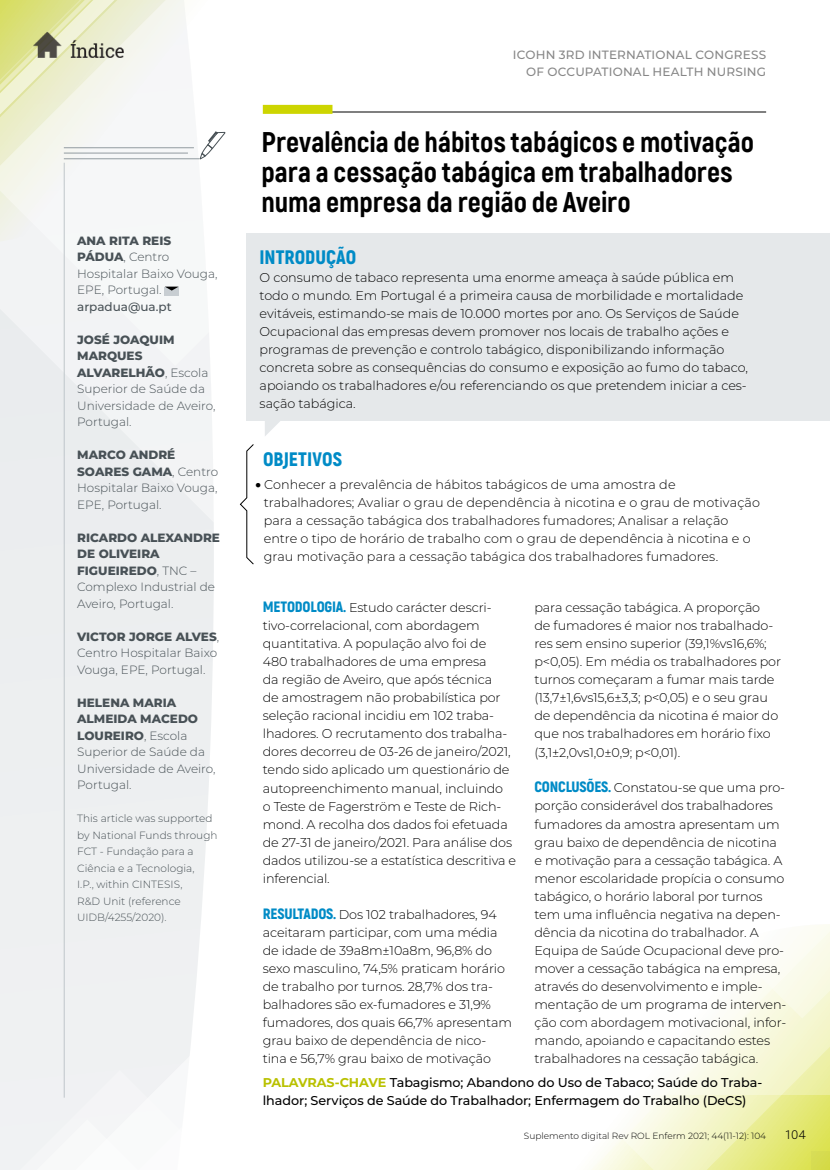
<style>
.page{position:relative;width:830px;height:1170px;background:#fff}
.page>*{position:absolute;margin:0;border:0;box-sizing:border-box;transform-origin:0 0}
.t1{font:800 28.5px/30px "Akrobat";color:#000}
.t2{font:900 19.5px "Akrobat";color:#008bc6}
.t3{font:300 12.75px/18px "Montserrat";letter-spacing:-.01em;color:#000}
.t4{font:500 12.75px/18px "Montserrat";letter-spacing:-.005em;color:#000}
.t5{font:300 12px/16.5px "Montserrat";color:#485156}
.t6{font:500 12px/16.5px "Montserrat";letter-spacing:.015em;color:#878787;text-align:right}
.t7{font:500 12px "Montserrat";color:#485156}
.t8{font:300 12px "Azo Sans";color:#000}
.t9{font:300 10.5px/16.5px "Montserrat";color:#485156}
.t10{font:300 9px "Montserrat";color:#000}
.s1{font-weight:800}
.s2{font-weight:900;font-size:13.5px}
.s3{font-family:"Akrobat";font-weight:900;font-size:15px;color:#008bc6}
.s4{font-weight:700;color:#b9c100}
</style>
<div class="page">
<div style="left:0;top:566px;width:214px;height:503px;background:#edeff1"></div>
<svg style="left:592px;top:1018px;width:237px;height:151px"></svg>
<svg style="left:730px;top:924px;width:99px;height:94px"></svg>
<div style="left:810px;top:1151px;width:19px;height:18px;background:#d7dc53"></div>
<svg style="left:814px;top:1058px;width:15px;height:111px"></svg>
<svg style="left:0;top:0;width:585px;height:566px"></svg>
<div style="left:0;top:1069px;width:51px;height:100px;background:#f0f1f3"></div>
<svg style="left:51px;top:968px;width:163px;height:187px;fill:#f0f1f3"></svg>
<svg style="left:0;top:0;width:121px;height:141px"></svg>
<img style="left:23px;top:24px;width:112px;height:45px">
<svg style="left:265px;top:421px;width:29px;height:15px"></svg>
<hr style="left:274px;top:112px;width:491px;height:1px;background:#000">
<div style="left:263px;top:105px;width:69px;height:9px;background:#cdd500"></div>
<div style="left:247px;top:233px;width:582px;height:188px;background:#e5e8ea"></div>
<div style="left:165px;top:286px;width:14px;height:9px;background:#c8ced2"></div>
<svg style="left:165px;top:286px;width:13px;height:4px"></svg>
<hr style="left:64px;top:147px;width:130px;height:1px;background:#929ba0">
<hr style="left:64px;top:153px;width:124px;height:1px;background:#929ba0">
<hr style="left:64px;top:158px;width:135px;height:1px;background:#929ba0">
<svg style="left:199px;top:131px;width:27px;height:32px"></svg>
<svg style="left:240px;top:444px;width:14px;height:120px"></svg>
<hr style="left:64px;top:163px;width:1px;height:934px;background:#bfc6ca">
<p class="t5" style="left:77px;top:232px;width:142px"><span class="s1">ANA RITA REIS<br>PÁDUA</span>, Centro<br>Hospitalar Baixo Vouga,<br>EPE, Portugal.</p>
<p class="t7" style="left:77px;top:298px;width:96px">arpadua@ua.pt</p>
<p class="t5" style="left:77px;top:331px;width:140px"><span class="s1">JOSÉ JOAQUIM<br>MARQUES<br>ALVARELHÃO</span>, Escola<br>Superior de Saúde da<br>Universidade de Aveiro,<br>Portugal.</p>
<p class="t5" style="left:77px;top:446px;width:142px"><span class="s1">MARCO ANDRÉ<br>SOARES GAMA</span>, Centro<br>Hospitalar Baixo Vouga,<br>EPE, Portugal.</p>
<p class="t5" style="left:77px;top:529px;width:144px"><span class="s1">RICARDO ALEXANDRE<br>DE OLIVEIRA<br>FIGUEIREDO</span>, TNC –<br>Complexo Industrial de<br>Aveiro, Portugal.</p>
<p class="t5" style="left:77px;top:628px;width:143px"><span class="s1">VICTOR JORGE ALVES</span>,<br>Centro Hospitalar Baixo<br>Vouga, EPE, Portugal.</p>
<p class="t5" style="left:77px;top:694px;width:140px"><span class="s1">HELENA MARIA<br>ALMEIDA MACEDO<br>LOUREIRO</span>, Escola<br>Superior de Saúde da<br>Universidade de Aveiro,<br>Portugal.</p>
<p class="t9" style="left:77px;top:810px;width:142px">This article was supported by National Funds through<br>FCT - Fundação para a<br>Ciência e a Tecnologia,<br>I.P., within CINTESIS,<br>R&amp;D Unit (reference<br>UIDB/4255/2020).</p>
<p class="t6" style="left:512px;top:46px;width:255px">ICOHN 3RD INTERNATIONAL CONGRESS<br>OF OCCUPATIONAL HEALTH NURSING</p>
<h1 class="t1" style="left:261px;top:126px;width:494px">Prevalência de hábitos tabágicos e motivação para a cessação tabágica em trabalhadores numa empresa da região de Aveiro</h1>
<h2 class="t2" style="left:259px;top:244px;width:98px">INTRODUÇÃO</h2>
<p class="t3" style="left:259px;top:268px;width:489px">O consumo de tabaco representa uma enorme ameaça à saúde pública em todo o mundo. Em Portugal é a primeira causa de morbilidade e mortalidade evitáveis, estimando-se mais de 10.000 mortes por ano. Os Serviços de Saúde Ocupacional das empresas devem promover nos locais de trabalho ações e programas de prevenção e controlo tabágico, disponibilizando informação concreta sobre as consequências do consumo e exposição ao fumo do tabaco, apoiando os trabalhadores e/ou referenciando os que pretendem iniciar a ces&shy;sação tabágica.</p>
<h2 class="t2" style="left:263px;top:447px;width:80px">OBJETIVOS</h2>
<p class="t3" style="left:264px;top:474px;width:497px;text-indent:-9px"><span class="s2">•</span> Conhecer a prevalência de hábitos tabágicos de uma amostra de trabalhadores; Avaliar o grau de dependência à nicotina e o grau de motivação para a cessação tabágica dos trabalhadores fumadores; Analisar a relação entre o tipo de horário de trabalho com o grau de dependência à nicotina e o grau motivação para a cessação tabágica dos trabalhadores fumadores.</p>
<p class="t3" style="left:263px;top:598px;width:255px"><span class="s3">METODOLOGIA.</span> Estudo carácter descri&shy;tivo-correlacional, com abordagem quantitativa. A população alvo foi de<br>480 trabalhadores de uma empresa<br>da região de Aveiro, que após técnica<br>de amostragem não probabilística por seleção racional incidiu em 102 traba&shy;lhadores. O recrutamento dos trabalha&shy;dores decorreu de 03-26 de janeiro/2021, tendo sido aplicado um questionário de autopreenchimento manual, incluindo<br>o Teste de Fagerström e Teste de Rich&shy;mond. A recolha dos dados foi efetuada de 27-31 de janeiro/2021. Para análise dos dados utilizou-se a estatística descritiva e inferencial.</p>
<p class="t3" style="left:263px;top:904px;width:251px"><span class="s3">RESULTADOS.</span> Dos 102 trabalhadores, 94 aceitaram participar, com uma média de idade de 39a8m±10a8m, 96,8% do sexo masculino, 74,5% praticam horário de trabalho por turnos. 28,7% dos tra&shy;balhadores são ex-fumadores e 31,9% fumadores, dos quais 66,7% apresentam grau baixo de dependência de nico&shy;tina e 56,7% grau baixo de motivação</p>
<p class="t3" style="left:534px;top:598px;width:248px">para cessação tabágica. A proporção<br>de fumadores é maior nos trabalhado&shy;res sem ensino superior (39,1%vs16,6%; p&lt;0,05). Em média os trabalhadores por turnos começaram a fumar mais tarde (13,7±1,6vs15,6±3,3; p&lt;0,05) e o seu grau de dependência da nicotina é maior do que nos trabalhadores em horário fixo (3,1±2,0vs1,0±0,9; p&lt;0,01).</p>
<p class="t3" style="left:534px;top:778px;width:253px"><span class="s3">CONCLUSÕES.</span> Constatou-se que uma pro&shy;porção considerável dos trabalhadores fumadores da amostra apresentam um grau baixo de dependência de nicotina e motivação para a cessação tabágica. A menor escolaridade propícia o consumo tabágico, o horário laboral por turnos tem uma influência negativa na depen&shy;dência da nicotina do trabalhador. A Equipa de Saúde Ocupacional deve pro&shy;mover a cessação tabágica na empresa, através do desenvolvimento e imple&shy;mentação de um programa de interven&shy;ção com abordagem motivacional, infor&shy;mando, apoiando e capacitando estes trabalhadores na cessação tabágica.</p>
<p class="t4" style="left:263px;top:1072px;width:500px"><span class="s4">PALAVRAS-CHAVE</span> Tabagismo; Abandono do Uso de Tabaco; Saúde do Traba&shy;lhador; Serviços de Saúde do Trabalhador; Enfermagem do Trabalho (DeCS)</p>
<p class="t10" style="left:523px;top:1129px;width:244px">Suplemento digital Rev ROL Enferm 2021; 44(11-12): 104</p>
<p class="t8" style="left:784px;top:1126px;width:22px">104</p>
</div>
